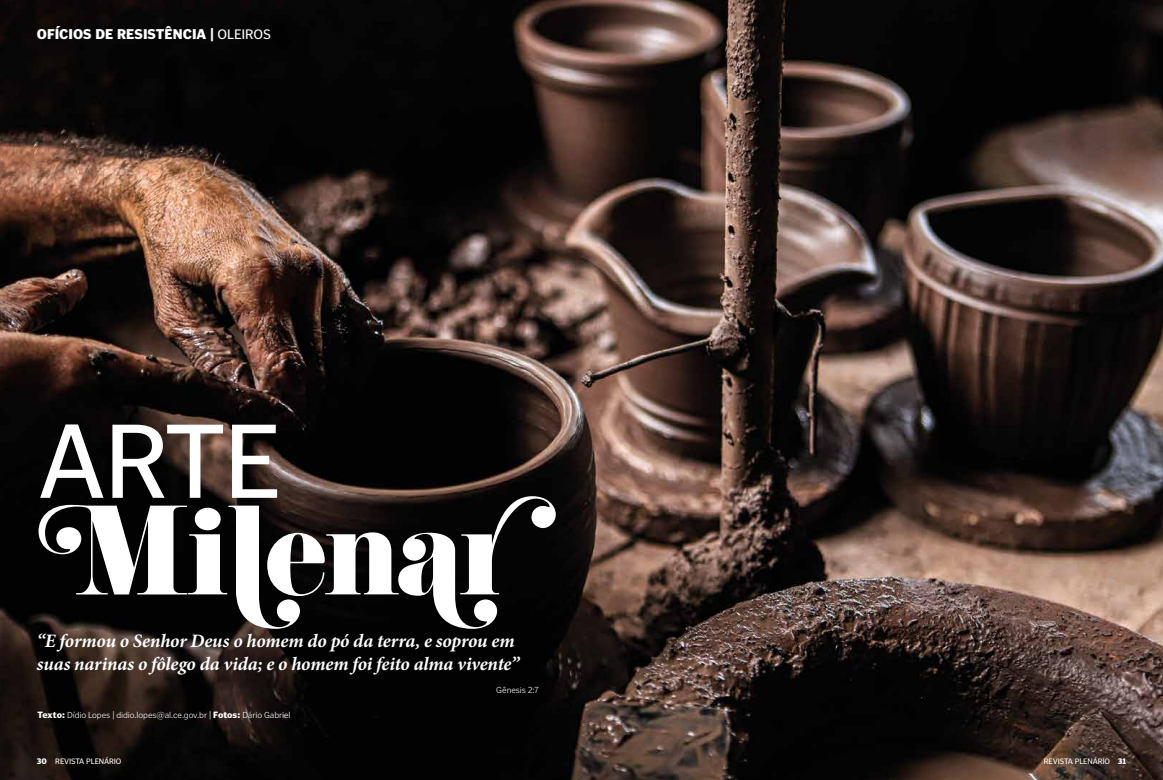
<style>
.page{position:relative;width:1163px;height:780px;background:#fff}
.page>*{position:absolute;margin:0;border:0;box-sizing:border-box;transform-origin:0 0}
.t1{font:111px "Eloquent JF Pro";letter-spacing:-.02em;color:#fff}
.t2{font:107px "Poynter Gothic Text";color:#fff}
.t3{font:italic 700 19px/23px "Minion Pro";letter-spacing:-.01em;color:#fff}
.t4{font:900 14px "Poynter Gothic Text";color:#fff}
.t5{font:300 9px "Poynter Gothic Text";letter-spacing:-.01em;color:#fff}
.t6{font:8px "Poynter Gothic Text";letter-spacing:-.015em;color:#fff}
.s1{font-weight:400}
.s2{font-weight:900}
</style>
<div class="page">
<img style="left:0;top:0;width:1162px;height:780px">
<p class="t4" style="left:37px;top:26px;width:235px">OFÍCIOS DE RESISTÊNCIA | <span class="s1">OLEIROS</span></p>
<h2 class="t2" style="left:37px;top:402px;width:245px">ARTE</h2>
<h1 class="t1" style="left:37px;top:491px;width:465px">Milenar</h1>
<p class="t3" style="left:37px;top:629px;width:484px">“E formou o Senhor Deus o homem do pó da terra, e soprou em suas narinas o fôlego da vida; e o homem foi feito alma vivente”</p>
<p class="t5" style="left:496px;top:685px;width:44px">Gênesis 2:7</p>
<p class="t5" style="left:37px;top:710px;width:255px"><span class="s2">Texto:</span> Dídio Lopes | didio.lopes@al.ce.gov.br | <span class="s2">Fotos:</span> Dário Gabriel</p>
<p class="t6" style="left:37px;top:756px;width:86px"><span class="s2">30</span> REVISTA PLENÁRIO</p>
<p class="t6" style="left:1043px;top:756px;width:84px">REVISTA PLENÁRIO <span class="s2">31</span></p>
</div>
